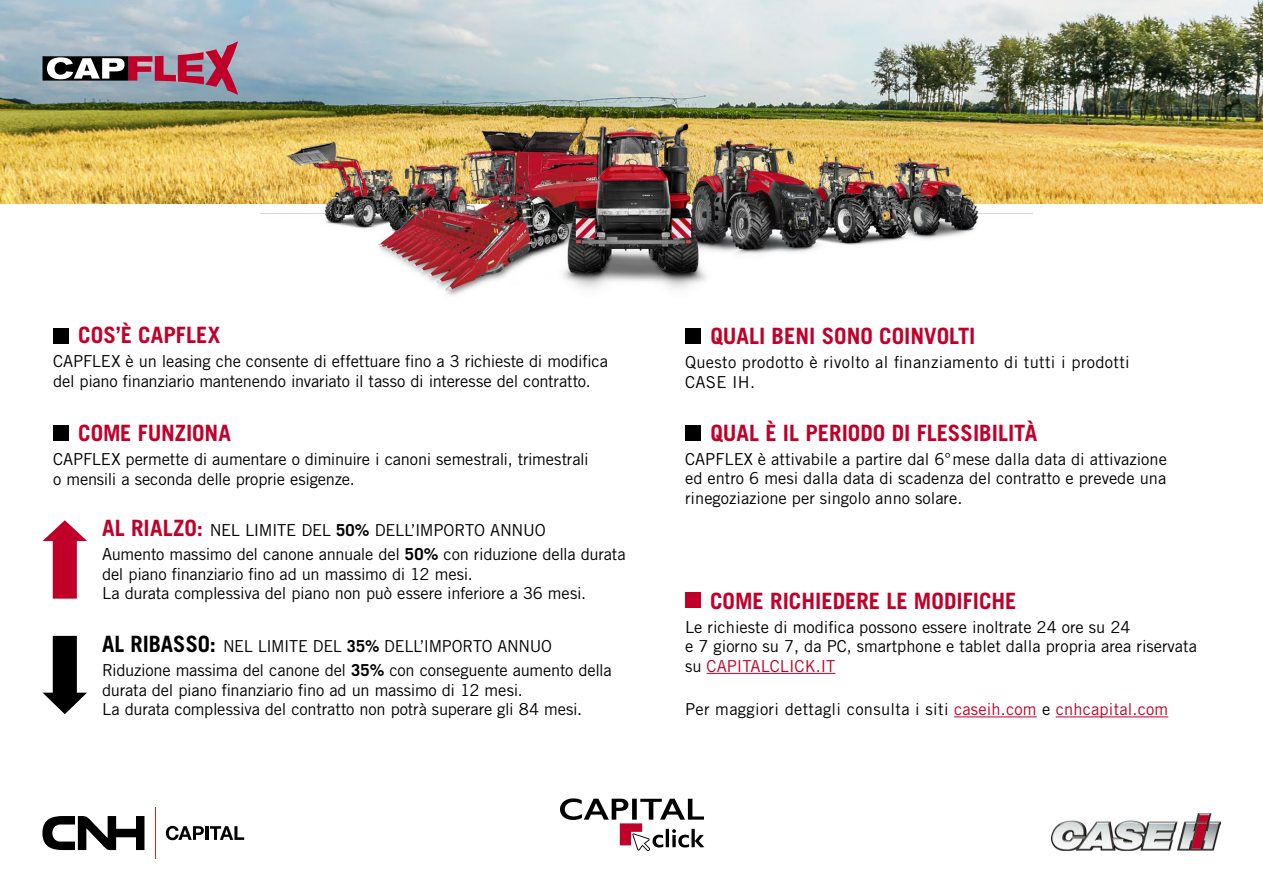
<style>
.page{position:relative;width:1263px;height:893px;background:#fff}
.page>*{position:absolute;margin:0;border:0;box-sizing:border-box;transform-origin:0 0}
.t1{font:700 22.5px "Trade Gothic LT Std";color:#c1002a}
.t2{font:16.5px/19.5px "Trade Gothic LT Std";letter-spacing:-.01em;color:#000}
.t3{font:16.5px/19.5px "Trade Gothic LT Std";letter-spacing:.02em;color:#000}
.s1{font-weight:700;font-size:22.5px;color:#c1002a}
.s2{font-weight:700}
.s3{font-weight:700;font-size:22.5px}
.s4{color:#c1002a}
</style>
<div class="page">
<img style="left:0;top:0;width:1263px;height:203px">
<div style="left:685px;top:592px;width:16px;height:16px;background:#c1002a"></div>
<hr style="left:707px;top:673px;width:128px;height:1px;background:#c1002a">
<hr style="left:954px;top:716px;width:83px;height:1px;background:#c1002a">
<hr style="left:1056px;top:716px;width:112px;height:1px;background:#c1002a">
<svg style="left:43px;top:520px;width:44px;height:79px"></svg>
<svg style="left:43px;top:636px;width:44px;height:78px"></svg>
<svg style="left:560px;top:798px;width:144px;height:53px"></svg>
<div style="left:685px;top:425px;width:16px;height:16px;background:#000"></div>
<div style="left:685px;top:328px;width:16px;height:16px;background:#000"></div>
<div style="left:53px;top:328px;width:16px;height:16px;background:#000"></div>
<div style="left:53px;top:425px;width:16px;height:16px;background:#000"></div>
<svg style="left:43px;top:41px;width:195px;height:54px;background:#9b8293"></svg>
<img style="left:260px;top:80px;width:773px;height:216px">
<svg style="left:166px;top:826px;width:38px;height:14px"></svg>
<hr style="left:205px;top:826px;width:3px;height:14px;background:#000">
<svg style="left:210px;top:826px;width:34px;height:14px"></svg>
<hr style="left:155px;top:807px;width:1px;height:51px;background:#bd2e16">
<svg style="left:42px;top:816px;width:102px;height:34px"></svg>
<img style="left:1051px;top:813px;width:169px;height:37px">
<h1 class="t1" style="left:78px;top:321px;width:144px">COS’È CAPFLEX</h1>
<p class="t2" style="left:53px;top:351px;width:556px">CAPFLEX è un leasing che consente di effettuare fino a 3 richieste di modifica del piano finanziario mantenendo invariato il tasso di interesse del contratto.</p>
<h1 class="t1" style="left:78px;top:419px;width:154px">COME FUNZIONA</h1>
<p class="t2" style="left:53px;top:449px;width:537px">CAPFLEX permette di aumentare o diminuire i canoni semestrali, trimestrali o mensili a seconda delle proprie esigenze.</p>
<p class="t2" style="left:102px;top:518px;width:525px;line-height:24px"><span class="s1">AL RIALZO:</span> NEL LIMITE DEL <span class="s2">50%</span> DELL’IMPORTO ANNUO<br>Aumento massimo del canone annuale del <span class="s2">50%</span> con riduzione della durata</p>
<p class="t2" style="left:102px;top:564px;width:485px">del piano finanziario fino ad un massimo di 12 mesi.<br>La durata complessiva del piano non può essere inferiore a 36 mesi.</p>
<p class="t2" style="left:102px;top:634px;width:511px;line-height:24px"><span class="s3">AL RIBASSO:</span> NEL LIMITE DEL <span class="s2">35%</span> DELL’IMPORTO ANNUO<br>Riduzione massima del canone del <span class="s2">35%</span> con conseguente aumento della</p>
<p class="t2" style="left:102px;top:680px;width:482px">durata del piano finanziario fino ad un massimo di 12 mesi.<br>La durata complessiva del contratto non potrà superare gli 84 mesi.</p>
<h1 class="t1" style="left:710px;top:322px;width:267px">QUALI BENI SONO COINVOLTI</h1>
<p class="t3" style="left:685px;top:352px;width:446px">Questo prodotto è rivolto al finanziamento di tutti i prodotti<br>CASE IH.</p>
<h1 class="t1" style="left:710px;top:419px;width:328px">QUAL È IL PERIODO DI FLESSIBILITÀ</h1>
<p class="t2" style="left:685px;top:449px;width:483px;text-align:justify">CAPFLEX è attivabile a partire dal 6°mese dalla data di attivazione ed entro 6 mesi dalla data di scadenza del contratto e prevede una rinegoziazione per singolo anno solare.</p>
<h1 class="t1" style="left:710px;top:587px;width:308px">COME RICHIEDERE LE MODIFICHE</h1>
<p class="t2" style="left:685px;top:617px;width:513px">Le richieste di modifica possono essere inoltrate 24 ore su 24<br>e 7 giorno su 7, da PC, smartphone e tablet dalla propria area riservata su <span class="s4">CAPITALCLICK.IT</span></p>
<p class="t3" style="left:685px;top:699px;width:485px">Per maggiori dettagli consulta i siti <span class="s4">caseih.com</span> e <span class="s4">cnhcapital.com</span></p>
</div>
